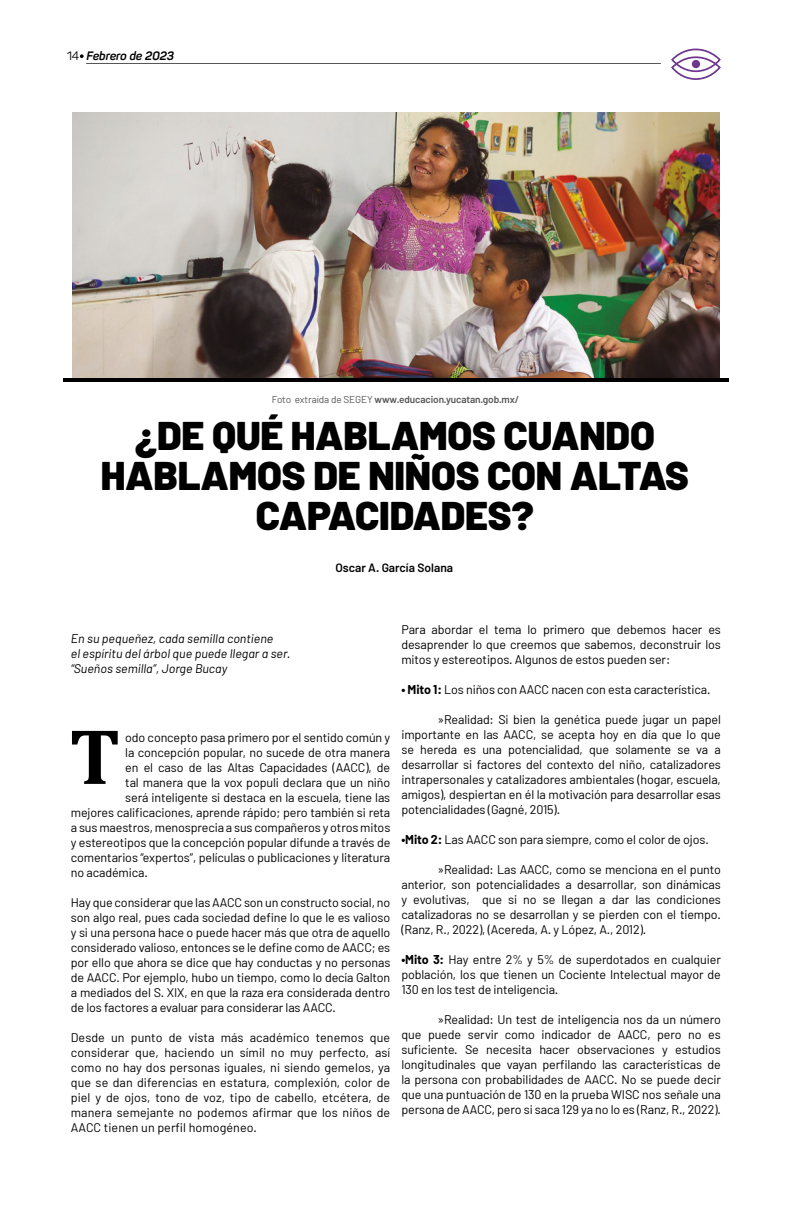
<style>
.page{position:relative;width:792px;height:1224px;background:#fff}
.page>*{position:absolute;margin:0;border:0;box-sizing:border-box;transform-origin:0 0}
.t1{font:700 79.5px "Cambria";color:#000}
.t2{font:900 40px/40px "Barlow";letter-spacing:-.005em;color:#000;text-align:center}
.t3{font:12.5px/15px "Barlow";letter-spacing:-.01em;color:#000;text-align:justify}
.t4{font:italic 12.5px/15px "Barlow";color:#000}
.t5{font:600 12px "Barlow";color:#000}
.t6{font:italic 700 12px "Panton";color:#000}
.t7{font:600 10px "Barlow";letter-spacing:-.01em;color:#575756}
.s1{font-weight:400;font-style:normal}
.s2{font-weight:400}
.s3{font-weight:700}
</style>
<div class="page">
<hr style="left:86px;top:63px;width:575px;height:1px;background:#575756">
<svg style="left:80px;top:54px;width:4px;height:4px"></svg>
<svg style="left:671px;top:48px;width:50px;height:32px"></svg>
<div style="left:692px;top:60px;width:8px;height:8px;background:#6e368c;border-radius:50%"></div>
<img style="left:72px;top:113px;width:648px;height:265px">
<hr style="left:63px;top:378px;width:666px;height:4px;background:#000">
<p class="t6" style="left:67px;top:48px;width:109px"><span class="s1">14</span> Febrero de 2023</p>
<p class="t7" style="left:272px;top:393px;width:249px"><span class="s2">Foto extraída de SEGEY</span> www.educacion.yucatan.gob.mx/</p>
<h2 class="t2" style="left:101px;top:415px;width:590px">¿DE QUÉ HABLAMOS CUANDO<br>HABLAMOS DE NIÑOS CON ALTAS<br>CAPACIDADES?</h2>
<p class="t5" style="left:335px;top:560px;width:119px">Oscar A. García Solana</p>
<p class="t4" style="left:71px;top:630px;width:221px">En su pequeñez, cada semilla contiene<br>el espíritu del árbol que puede llegar a ser. “Sueños semilla”, Jorge Bucay</p>
<h1 class="t1" style="left:69px;top:701px;width:52px">T</h1>
<p class="t3" style="left:125px;top:730px;width:267px">odo concepto pasa primero por el sentido común y</p>
<p class="t3" style="left:125px;top:745px;width:267px">la concepción popular, no sucede de otra manera</p>
<p class="t3" style="left:125px;top:760px;width:267px">en el caso de las Altas Capacidades (AACC), de</p>
<p class="t3" style="left:125px;top:775px;width:267px">tal manera que la vox populi declara que un niño</p>
<p class="t3" style="left:125px;top:790px;width:267px">será inteligente si destaca en la escuela, tiene las</p>
<p class="t3" style="left:71px;top:805px;width:321px">mejores calificaciones, aprende rápido; pero también si reta</p>
<p class="t3" style="left:71px;top:820px;width:321px">a sus maestros, menosprecia a sus compañeros y otros mitos</p>
<p class="t3" style="left:71px;top:835px;width:321px">y estereotipos que la concepción popular difunde a través de</p>
<p class="t3" style="left:71px;top:850px;width:321px">comentarios “expertos”, películas o publicaciones y literatura</p>
<p class="t3" style="left:71px;top:865px;width:78px">no académica.</p>
<p class="t3" style="left:71px;top:895px;width:321px">Hay que considerar que las AACC son un constructo social, no son algo real, pues cada sociedad define lo que le es valioso y si una persona hace o puede hacer más que otra de aquello considerado valioso, entonces se le define como de AACC; es por ello que ahora se dice que hay conductas y no personas de AACC. Por ejemplo, hubo un tiempo, como lo decía Galton a mediados del S. XIX, en que la raza era considerada dentro de los factores a evaluar para considerar las AACC.</p>
<p class="t3" style="left:71px;top:1030px;width:321px">Desde un punto de vista más académico tenemos que considerar que, haciendo un símil no muy perfecto, así como no hay dos personas iguales, ni siendo gemelos, ya que se dan diferencias en estatura, complexión, color de piel y de ojos, tono de voz, tipo de cabello, etcétera, de manera semejante no podemos afirmar que los niños de AACC tienen un perfil homogéneo.</p>
<p class="t3" style="left:401px;top:621px;width:321px">Para abordar el tema lo primero que debemos hacer es desaprender lo que creemos que sabemos, deconstruir los mitos y estereotipos. Algunos de estos pueden ser:</p>
<p class="t3" style="left:401px;top:681px;width:311px"><span class="s3">• Mito 1:</span> Los niños con AACC nacen con esta característica.</p>
<p class="t3" style="left:401px;top:711px;width:321px;text-indent:36px">»Realidad: Si bien la genética puede jugar un papel importante en las AACC, se acepta hoy en día que lo que se hereda es una potencialidad, que solamente se va a desarrollar si factores del contexto del niño, catalizadores intrapersonales y catalizadores ambientales (hogar, escuela, amigos), despiertan en él la motivación para desarrollar esas potencialidades (Gagné, 2015).</p>
<p class="t3" style="left:401px;top:831px;width:309px"><span class="s3">•Mito 2:</span> Las AACC son para siempre, como el color de ojos.</p>
<p class="t3" style="left:401px;top:861px;width:321px;text-indent:36px">»Realidad: Las AACC, como se menciona en el punto anterior, son potencialidades a desarrollar, son dinámicas y evolutivas, que si no se llegan a dar las condiciones catalizadoras no se desarrollan y se pierden con el tiempo. (Ranz, R., 2022), (Acereda, A. y López, A., 2012).</p>
<p class="t3" style="left:401px;top:951px;width:321px"><span class="s3">•Mito 3:</span> Hay entre 2% y 5% de superdotados en cualquier población, los que tienen un Cociente Intelectual mayor de 130 en los test de inteligencia.</p>
<p class="t3" style="left:401px;top:1011px;width:321px;text-indent:36px">»Realidad: Un test de inteligencia nos da un número que puede servir como indicador de AACC, pero no es suficiente. Se necesita hacer observaciones y estudios longitudinales que vayan perfilando las características de la persona con probabilidades de AACC. No se puede decir que una puntuación de 130 en la prueba WISC nos señale una persona de AACC, pero si saca 129 ya no lo es (Ranz, R., 2022).</p>
</div>
